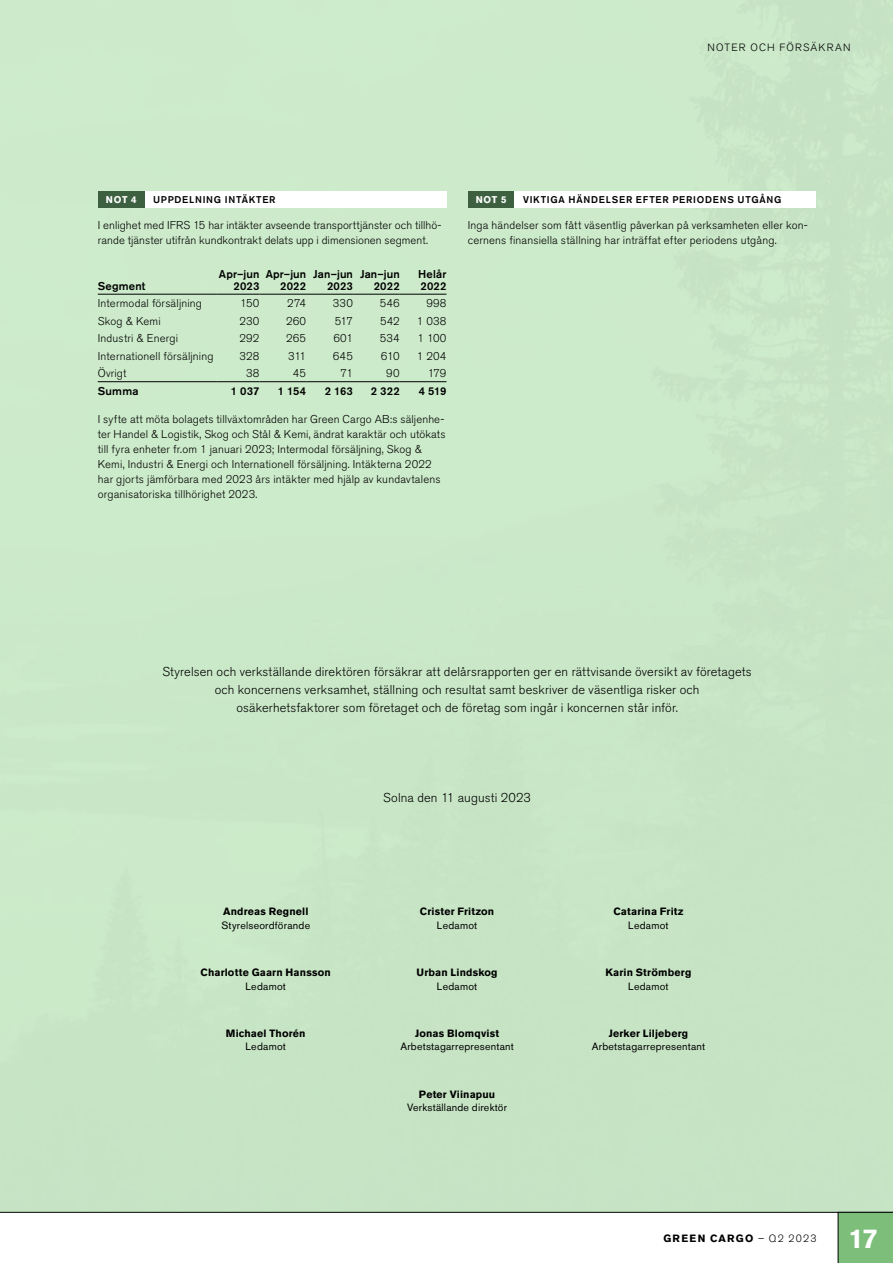
<style>
.page{position:relative;width:893px;height:1263px;background:#fff}
.page>*{position:absolute;margin:0;border:0;box-sizing:border-box;transform-origin:0 0}
.t1{font:700 27px "Akzidenz Grotesk BE";color:#fff}
.t2{font:300 12.75px/18px "Akzidenz Grotesk BE";letter-spacing:.01em;color:#000;text-align:center}
.t3{font:300 11.25px/15px "Akzidenz Grotesk BE";letter-spacing:.015em;color:#000}
.t4{font:500 11.25px/12px "Akzidenz Grotesk BE";letter-spacing:.02em;color:#000;text-align:right}
.t5{font:700 10.5px "Akzidenz Grotesk BE";letter-spacing:.015em;color:#000}
.t6{font:10.5px "Akzidenz Grotesk BE";letter-spacing:.02em;color:#000}
.t7{font:300 10.5px "Akzidenz Grotesk BE";letter-spacing:.115em;color:#000}
.t8{font:700 10.5px "Akzidenz Grotesk BE";letter-spacing:.125em;color:#000}
.t9{font:500 9.75px "Akzidenz Grotesk BE";letter-spacing:.08em;color:#000}
.t10{font:700 9.75px "Akzidenz Grotesk BE";letter-spacing:.075em;color:#fff}
.s1{font-weight:300}
</style>
<div class="page">
<svg style="left:0;top:1212px;width:838px;height:51px"></svg>
<div style="left:838px;top:1212px;width:55px;height:51px;background:#7dbe7b"></div>
<div style="left:98px;top:191px;width:47px;height:17px;background:#3c6040"></div>
<hr style="left:98px;top:294px;width:119px;height:1px;background:#000">
<hr style="left:217px;top:294px;width:42px;height:1px;background:#000">
<hr style="left:259px;top:294px;width:47px;height:1px;background:#000">
<hr style="left:306px;top:294px;width:47px;height:1px;background:#000">
<hr style="left:353px;top:294px;width:47px;height:1px;background:#000">
<hr style="left:400px;top:294px;width:46px;height:1px;background:#000">
<hr style="left:98px;top:381px;width:119px;height:1px;background:#000">
<hr style="left:217px;top:381px;width:42px;height:1px;background:#000">
<hr style="left:259px;top:381px;width:47px;height:1px;background:#000">
<hr style="left:306px;top:381px;width:47px;height:1px;background:#000">
<hr style="left:353px;top:381px;width:47px;height:1px;background:#000">
<hr style="left:400px;top:381px;width:46px;height:1px;background:#000">
<div style="left:468px;top:191px;width:46px;height:17px;background:#3c6040"></div>
<p class="t7" style="left:708px;top:41px;width:144px">NOTER OCH FÖRSÄKRAN</p>
<p class="t10" style="left:106px;top:194px;width:32px">NOT 4</p>
<p class="t9" style="left:153px;top:194px;width:124px">UPPDELNING INTÄKTER</p>
<p class="t3" style="left:98px;top:217px;width:345px">I enlighet med IFRS 15 har intäkter avseende transporttjänster och tillhö&shy;rande tjänster utifrån kundkontrakt delats upp i dimensionen segment.</p>
<p class="t4" style="left:98px;top:280px;width:49px">Segment</p>
<p class="t4" style="left:219px;top:268px;width:42px">Apr–jun<br>2023</p>
<p class="t4" style="left:266px;top:268px;width:42px">Apr–jun<br>2022</p>
<p class="t4" style="left:313px;top:268px;width:41px">Jan–jun<br>2023</p>
<p class="t4" style="left:360px;top:268px;width:41px">Jan–jun<br>2022</p>
<p class="t4" style="left:418px;top:268px;width:30px;text-align:left">Helår<br>2022</p>
<p class="t3" style="left:98px;top:296px;width:106px">Intermodal försäljning</p>
<p class="t3" style="left:240px;top:296px;width:21px">150</p>
<p class="t3" style="left:287px;top:296px;width:20px">274</p>
<p class="t3" style="left:333px;top:296px;width:22px">330</p>
<p class="t3" style="left:380px;top:296px;width:22px">546</p>
<p class="t3" style="left:426px;top:296px;width:22px">998</p>
<p class="t3" style="left:98px;top:314px;width:64px">Skog &amp; Kemi</p>
<p class="t3" style="left:239px;top:314px;width:22px">230</p>
<p class="t3" style="left:286px;top:314px;width:22px">260</p>
<p class="t3" style="left:335px;top:314px;width:20px">517</p>
<p class="t3" style="left:380px;top:314px;width:21px">542</p>
<p class="t3" style="left:417px;top:314px;width:31px">1 038</p>
<p class="t3" style="left:98px;top:331px;width:82px">Industri &amp; Energi</p>
<p class="t3" style="left:239px;top:331px;width:22px">292</p>
<p class="t3" style="left:286px;top:331px;width:22px">265</p>
<p class="t3" style="left:333px;top:331px;width:21px">601</p>
<p class="t3" style="left:380px;top:331px;width:22px">534</p>
<p class="t3" style="left:417px;top:331px;width:31px">1 100</p>
<p class="t3" style="left:98px;top:349px;width:117px">Internationell försäljning</p>
<p class="t3" style="left:240px;top:349px;width:21px">328</p>
<p class="t3" style="left:288px;top:349px;width:19px">311</p>
<p class="t3" style="left:333px;top:349px;width:22px">645</p>
<p class="t3" style="left:381px;top:349px;width:20px">610</p>
<p class="t3" style="left:417px;top:349px;width:31px">1 204</p>
<p class="t3" style="left:98px;top:366px;width:30px">Övrigt</p>
<p class="t3" style="left:246px;top:366px;width:15px">38</p>
<p class="t3" style="left:293px;top:366px;width:15px">45</p>
<p class="t3" style="left:340px;top:366px;width:14px">71</p>
<p class="t3" style="left:386px;top:366px;width:15px">90</p>
<p class="t3" style="left:428px;top:366px;width:20px">179</p>
<p class="t4" style="left:98px;top:385px;width:42px">Summa</p>
<p class="t4" style="left:231px;top:385px;width:30px">1 037</p>
<p class="t4" style="left:278px;top:385px;width:30px">1 154</p>
<p class="t4" style="left:325px;top:385px;width:30px">2 163</p>
<p class="t4" style="left:371px;top:385px;width:30px">2 322</p>
<p class="t4" style="left:419px;top:385px;width:29px">4 519</p>
<p class="t3" style="left:98px;top:412px;width:349px">I syfte att möta bolagets tillväxtområden har Green Cargo AB:s säljenhe&shy;ter Handel &amp; Logistik, Skog och Stål &amp; Kemi, ändrat karaktär och utökats till fyra enheter fr.om 1 januari 2023; Intermodal försäljning, Skog &amp; Kemi, Industri &amp; Energi och Internationell försäljning. Intäkterna 2022 har gjorts jämförbara med 2023 års intäkter med hjälp av kundavtalens organisatoriska tillhörighet 2023.</p>
<p class="t10" style="left:476px;top:194px;width:32px">NOT 5</p>
<p class="t9" style="left:523px;top:194px;width:260px">VIKTIGA HÄNDELSER EFTER PERIODENS UTGÅNG</p>
<p class="t3" style="left:468px;top:217px;width:341px">Inga händelser som fått väsentlig påverkan på verksamheten eller kon&shy;cernens finansiella ställning har inträffat efter periodens utgång.</p>
<p class="t2" style="left:162px;top:662px;width:591px">Styrelsen och verkställande direktören försäkrar att delårsrapporten ger en rättvisande översikt av företagets och koncernens verksamhet, ställning och resultat samt beskriver de väsentliga risker och osäkerhetsfaktorer som företaget och de företag som ingår i koncernen står inför.</p>
<p class="t2" style="left:383px;top:788px;width:149px">Solna den 11 augusti 2023</p>
<p class="t5" style="left:223px;top:905px;width:87px">Andreas Regnell</p>
<p class="t6" style="left:221px;top:919px;width:90px">Styrelseordförande</p>
<p class="t5" style="left:420px;top:905px;width:76px">Crister Fritzon</p>
<p class="t6" style="left:437px;top:919px;width:42px">Ledamot</p>
<p class="t5" style="left:613px;top:905px;width:72px">Catarina Fritz</p>
<p class="t6" style="left:628px;top:919px;width:42px">Ledamot</p>
<p class="t5" style="left:201px;top:966px;width:132px">Charlotte Gaarn Hansson</p>
<p class="t6" style="left:246px;top:980px;width:42px">Ledamot</p>
<p class="t5" style="left:417px;top:966px;width:83px">Urban Lindskog</p>
<p class="t6" style="left:437px;top:980px;width:42px">Ledamot</p>
<p class="t5" style="left:606px;top:966px;width:87px">Karin Strömberg</p>
<p class="t6" style="left:628px;top:980px;width:42px">Ledamot</p>
<p class="t5" style="left:226px;top:1027px;width:81px">Michael Thorén</p>
<p class="t6" style="left:246px;top:1040px;width:42px">Ledamot</p>
<p class="t5" style="left:415px;top:1027px;width:86px">Jonas Blomqvist</p>
<p class="t6" style="left:400px;top:1040px;width:115px">Arbetstagarrepresentant</p>
<p class="t5" style="left:609px;top:1027px;width:81px">Jerker Liljeberg</p>
<p class="t6" style="left:592px;top:1040px;width:115px">Arbetstagarrepresentant</p>
<p class="t5" style="left:419px;top:1088px;width:78px">Peter Viinapuu</p>
<p class="t6" style="left:407px;top:1101px;width:102px">Verkställande direktör</p>
<p class="t8" style="left:663px;top:1232px;width:155px">GREEN CARGO <span class="s1">– Q2 2023</span></p>
<h1 class="t1" style="left:848px;top:1223px;width:31px">17</h1>
</div>
